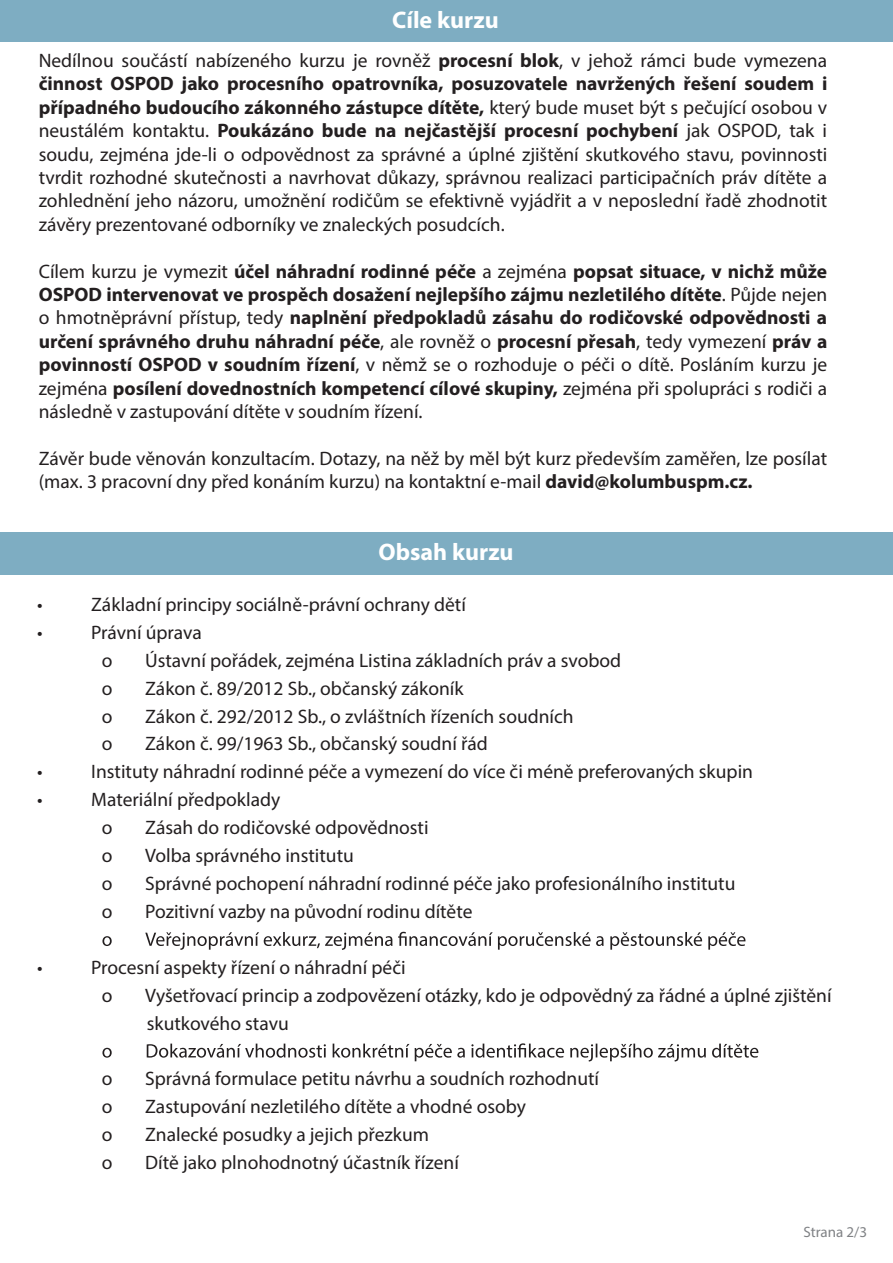
<style>
.page{position:relative;width:893px;height:1263px;background:#fff}
.page>*{position:absolute;margin:0;border:0;box-sizing:border-box;transform-origin:0 0}
.t1{font:700 24px "Myriad Pro";color:#fff}
.t2{font:19.5px/23.4px "Myriad Pro";color:#231f20}
.t3{font:700 19.5px/23.4px "Myriad Pro";color:#231f20;text-align:justify}
.t4{font:15px "Myriad Pro";color:#808285}
.s1{font-weight:700}
.s2{font-weight:400}
</style>
<div class="page">
<div style="left:0;top:0;width:893px;height:41px;background:#7eadc2"></div>
<div style="left:0;top:532px;width:893px;height:42px;background:#7eadc2"></div>
<svg style="left:102px;top:932px;width:643px;height:18px"></svg>
<svg style="left:102px;top:1043px;width:656px;height:18px"></svg>
<p class="t1" style="left:392px;top:4px;width:108px">Cíle kurzu</p>
<p class="t2" style="left:39px;top:48px;width:790px;text-align:justify">Nedílnou součástí nabízeného kurzu je rovněž <span class="s1">procesní blok</span>, v jehož rámci bude vymezena <span class="s1">činnost OSPOD jako procesního opatrovníka, posuzovatele navržených řešení soudem i případného budoucího zákonného zástupce dítěte,</span> který bude muset být s pečující osobou v neustálém kontaktu. <span class="s1">Poukázáno bude na nejčastější procesní pochybení</span> jak OSPOD, tak i soudu, zejména jde-li o odpovědnost za správné a úplné zjištění skutkového stavu, povinnosti tvrdit rozhodné skutečnosti a navrhovat důkazy, správnou realizaci participačních práv dítěte a zohlednění jeho názoru, umožnění rodičům se efektivně vyjádřit a v neposlední řadě zhodnotit závěry prezentované odborníky ve znaleckých posudcích.</p>
<p class="t3" style="left:39px;top:259px;width:790px"><span class="s2">Cílem kurzu je vymezit</span> účel náhradní rodinné péče <span class="s2">a zejména</span> popsat situace, v nichž může OSPOD intervenovat ve prospěch dosažení nejlepšího zájmu nezletilého dítěte<span class="s2">. Půjde nejen o hmotněprávní přístup, tedy</span> naplnění předpokladů zásahu do rodičovské odpovědnosti a určení správného druhu náhradní péče<span class="s2">, ale rovněž o</span> procesní přesah<span class="s2">, tedy vymezení</span> práv a povinností OSPOD v soudním řízení<span class="s2">, v němž se o rozhoduje o péči o dítě. Posláním kurzu je zejména</span> posílení dovednostních kompetencí cílové skupiny, <span class="s2">zejména při spolupráci s rodiči a následně v zastupování dítěte v soudním řízení.</span></p>
<p class="t2" style="left:39px;top:446px;width:790px">Závěr bude věnován konzultacím. Dotazy, na něž by měl být kurz především zaměřen, lze posílat (max. 3 pracovní dny před konáním kurzu) na kontaktní e-mail <span class="s1">david@kolumbuspm.cz.</span></p>
<p class="t1" style="left:378px;top:537px;width:137px">Obsah kurzu</p>
<p class="t2" style="left:37px;top:592px;width:7px">•</p>
<p class="t2" style="left:91px;top:592px;width:376px">Základní principy sociálně-právní ochrany dětí</p>
<p class="t2" style="left:37px;top:620px;width:7px">•</p>
<p class="t2" style="left:102px;top:618px;width:102px;line-height:27.9px;text-indent:-11px">Právní úprava o</p>
<p class="t2" style="left:145px;top:648px;width:478px">Ústavní pořádek, zejména Listina základních práv a svobod</p>
<p class="t2" style="left:102px;top:676px;width:12px">o</p>
<p class="t2" style="left:145px;top:676px;width:320px">Zákon č. 89/2012 Sb., občanský zákoník</p>
<p class="t2" style="left:102px;top:704px;width:12px">o</p>
<p class="t2" style="left:145px;top:704px;width:430px">Zákon č. 292/2012 Sb., o zvláštních řízeních soudních</p>
<p class="t2" style="left:102px;top:732px;width:12px">o</p>
<p class="t2" style="left:145px;top:732px;width:344px">Zákon č. 99/1963 Sb., občanský soudní řád</p>
<p class="t2" style="left:37px;top:760px;width:7px">•</p>
<p class="t2" style="left:91px;top:760px;width:663px">Instituty náhradní rodinné péče a vymezení do více či méně preferovaných skupin</p>
<p class="t2" style="left:37px;top:788px;width:7px">•</p>
<p class="t2" style="left:102px;top:785px;width:180px;line-height:27.9px;text-indent:-11px">Materiální předpoklady o</p>
<p class="t2" style="left:145px;top:816px;width:285px">Zásah do rodičovské odpovědnosti</p>
<p class="t2" style="left:102px;top:843px;width:12px">o</p>
<p class="t2" style="left:145px;top:843px;width:210px">Volba správného institutu</p>
<p class="t2" style="left:102px;top:871px;width:12px">o</p>
<p class="t2" style="left:145px;top:871px;width:592px">Správné pochopení náhradní rodinné péče jako profesionálního institutu</p>
<p class="t2" style="left:102px;top:899px;width:12px">o</p>
<p class="t2" style="left:145px;top:899px;width:329px">Pozitivní vazby na původní rodinu dítěte</p>
<p class="t2" style="left:37px;top:955px;width:7px">•</p>
<p class="t2" style="left:102px;top:953px;width:305px;line-height:27.9px;text-indent:-11px">Procesní aspekty řízení o náhradní péči o</p>
<p class="t2" style="left:145px;top:981px;width:688px;line-height:27.9px">Vyšetřovací princip a zodpovězení otázky, kdo je odpovědný za řádné a úplné zjištění skutkového stavu</p>
<p class="t2" style="left:102px;top:1067px;width:12px">o</p>
<p class="t2" style="left:145px;top:1067px;width:455px">Správná formulace petitu návrhu a soudních rozhodnutí</p>
<p class="t2" style="left:102px;top:1095px;width:12px">o</p>
<p class="t2" style="left:145px;top:1095px;width:382px">Zastupování nezletilého dítěte a vhodné osoby</p>
<p class="t2" style="left:102px;top:1122px;width:12px">o</p>
<p class="t2" style="left:145px;top:1122px;width:285px">Znalecké posudky a jejich přezkum</p>
<p class="t2" style="left:102px;top:1150px;width:12px">o</p>
<p class="t2" style="left:145px;top:1150px;width:315px">Dítě jako plnohodnotný účastník řízení</p>
<p class="t4" style="left:803px;top:1222px;width:65px">Strana 2/3</p>
</div>
